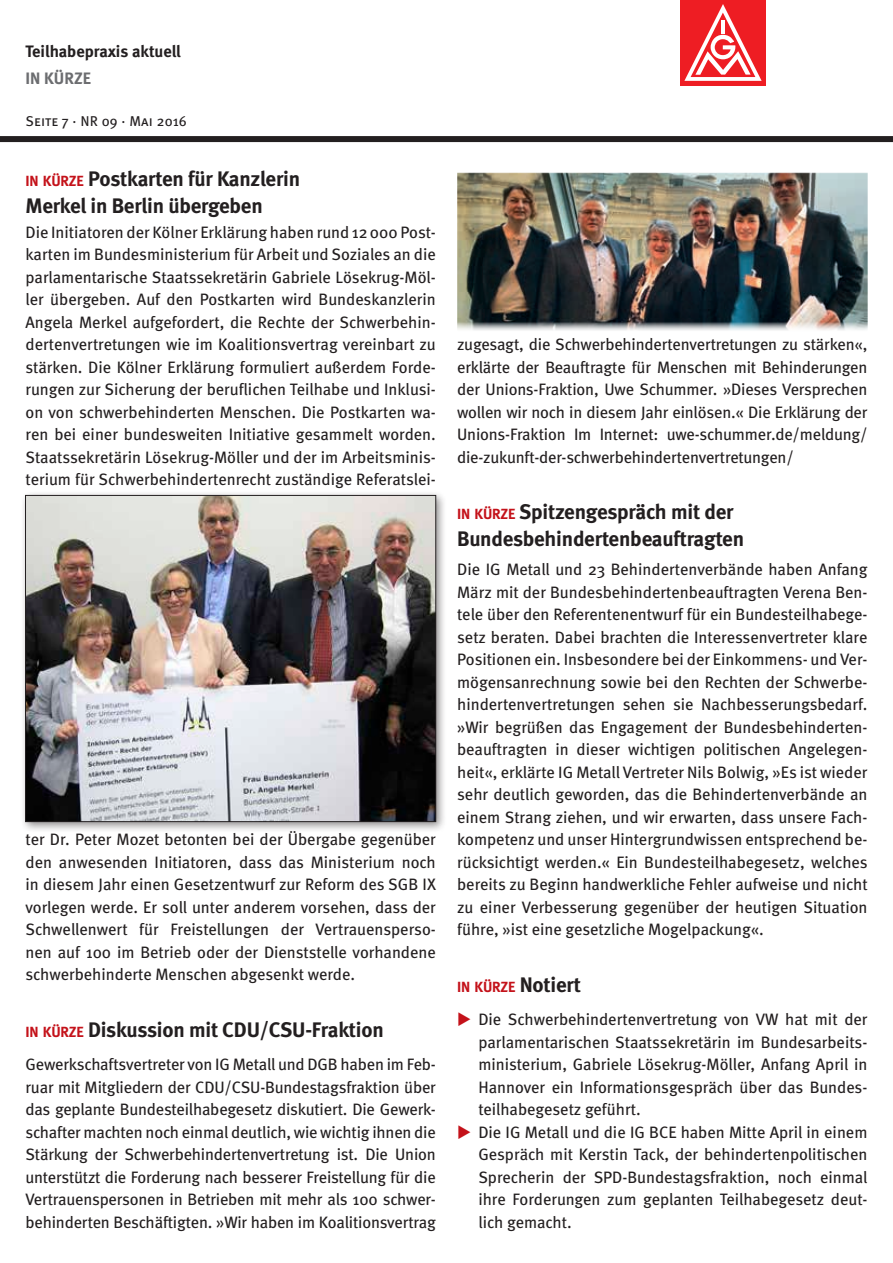
<style>
.page{position:relative;width:893px;height:1263px;background:#fff}
.page>*{position:absolute;margin:0;border:0;box-sizing:border-box;transform-origin:0 0}
.t1{font:700 21px/27px "Meta";letter-spacing:-.01em;color:#231f20}
.t2{font:16.5px/22.5px "Meta";color:#231f20;text-align:justify}
.t3{font:700 16.5px "Meta";color:#231f20}
.t4{font:700 16.5px "Meta";color:#6c6d70}
.t5{font:700 14.7px "Meta";letter-spacing:-.015em;color:#c4121a}
.t6{font:14.25px "Meta Book Caps";letter-spacing:.01em;color:#231f20}
.s1{font-size:14.7px;color:#c4121a}
.s2{font-size:21px;color:#231f20}
</style>
<div class="page">
<div style="left:680px;top:0;width:85px;height:85px;background:#ee1d23"></div>
<svg style="left:684px;top:4px;width:78px;height:77px"></svg>
<div style="left:0;top:136px;width:893px;height:6px;background:#231f20"></div>
<img style="left:457px;top:173px;width:410px;height:157px">
<div style="left:20px;top:490px;width:427px;height:343px;background:#231f20;opacity:.5"></div>
<img style="left:27px;top:497px;width:407px;height:323px">
<div style="left:25px;top:495px;width:411px;height:327px;border:1px solid #231f20"></div>
<p class="t3" style="left:26px;top:42px;width:157px">Teilhabepraxis aktuell</p>
<p class="t4" style="left:26px;top:69px;width:67px">IN KÜRZE</p>
<p class="t6" style="left:26px;top:113px;width:163px">Seite 7 · NR 09 · Mai 2016</p>
<p class="t1" style="left:26px;top:165px;width:276px"><span class="s1">IN KÜRZE</span> Postkarten für Kanzlerin<br>Merkel in Berlin übergeben</p>
<p class="t2" style="left:26px;top:221px;width:412px">Die Initiatoren der Kölner Erklärung haben rund 12000 Post&shy;karten im Bundesministerium für Arbeit und Soziales an die parlamentarische Staatssekretärin Gabriele Lösekrug-Möl&shy;ler übergeben. Auf den Postkarten wird Bundeskanzlerin Angela Merkel aufgefordert, die Rechte der Schwerbehin&shy;dertenvertretungen wie im Koalitionsvertrag vereinbart zu stärken. Die Kölner Erklärung formuliert außerdem Forde&shy;rungen zur Sicherung der beruflichen Teilhabe und Inklusi&shy;on von schwerbehinderten Menschen. Die Postkarten wa&shy;ren bei einer bundesweiten Initiative gesammelt worden.<br>Staatssekretärin Lösekrug-Möller und der im Arbeitsminis&shy;terium für Schwerbehindertenrecht zuständige Referatslei-</p>
<p class="t2" style="left:26px;top:828px;width:412px">ter Dr. Peter Mozet betonten bei der Übergabe gegenüber den anwesenden Initiatoren, dass das Ministerium noch in diesem Jahr einen Gesetzentwurf zur Reform des SGB IX vorlegen werde. Er soll unter anderem vorsehen, dass der Schwellenwert für Freistellungen der Vertrauensperso&shy;nen auf 100 im Betrieb oder der Dienststelle vorhandene schwerbehinderte Menschen abgesenkt werde.</p>
<p class="t1" style="left:26px;top:1016px;width:360px"><span class="s1">IN KÜRZE</span> Diskussion mit CDU/CSU-Fraktion</p>
<p class="t2" style="left:26px;top:1053px;width:412px">Gewerkschaftsvertreter von IG Metall und DGB haben im Feb&shy;ruar mit Mitgliedern der CDU/CSU-Bundestagsfraktion über das geplante Bundesteilhabegesetz diskutiert. Die Gewerk&shy;schafter machten noch einmal deutlich, wie wichtig ihnen die Stärkung der Schwerbehindertenvertretung ist. Die Union unterstützt die Forderung nach besserer Freistellung für die Vertrauenspersonen in Betrieben mit mehr als 100 schwer&shy;behinderten Beschäftigten. »Wir haben im Koalitionsvertrag</p>
<p class="t2" style="left:457px;top:333px;width:412px">zugesagt, die Schwerbehindertenvertretungen zu stärken«, erklärte der Beauftragte für Menschen mit Behinderungen der Unions-Fraktion, Uwe Schummer. »Dieses Versprechen wollen wir noch in diesem Jahr einlösen.« Die Erklärung der Unions-Fraktion Im Internet: uwe-schummer.de/meldung/ die-zukunft-der-schwerbehindertenvertretungen/</p>
<p class="t1" style="left:457px;top:499px;width:288px"><span class="s1">IN KÜRZE</span> Spitzengespräch mit der<br>Bundesbehindertenbeauftragten</p>
<p class="t2" style="left:457px;top:558px;width:412px">Die IG Metall und 23 Behindertenverbände haben Anfang März mit der Bundesbehindertenbeauftragten Verena Ben&shy;tele über den Referentenentwurf für ein Bundesteilhabege&shy;setz beraten. Dabei brachten die Interessenvertreter klare Positionen ein. Insbesondere bei der Einkommens- und Ver&shy;mögensanrechnung sowie bei den Rechten der Schwerbe&shy;hindertenvertretungen sehen sie Nachbesserungsbedarf. »Wir begrüßen das Engagement der Bundesbehinderten&shy;beauftragten in dieser wichtigen politischen Angelegen&shy;heit«, erklärte IG Metall Vertreter Nils Bolwig, »Es ist wieder sehr deutlich geworden, das die Behindertenverbände an einem Strang ziehen, und wir erwarten, dass unsere Fach&shy;kompetenz und unser Hintergrundwissen entsprechend be&shy;rücksichtigt werden.« Ein Bundesteilhabegesetz, welches bereits zu Beginn handwerkliche Fehler aufweise und nicht zu einer Verbesserung gegenüber der heutigen Situation führe, »ist eine gesetzliche Mogelpackung«.</p>
<p class="t5" style="left:457px;top:978px;width:125px">IN KÜRZE <span class="s2">Notiert</span></p>
<p class="t2" style="left:478px;top:1008px;width:391px;text-align:left">Die Schwerbehindertenvertretung von VW hat mit der parlamentarischen Staatssekretärin im Bundesarbeits&shy;ministerium, Gabriele Lösekrug-Möller, Anfang April in Hannover ein Informationsgespräch über das Bundes&shy;teilhabegesetz geführt.<br>Die IG Metall und die IG BCE haben Mitte April in einem Gespräch mit Kerstin Tack, der behindertenpolitischen Sprecherin der SPD-Bundestagsfraktion, noch einmal ihre Forderungen zum geplanten Teilhabegesetz deut&shy;lich gemacht.</p>
</div>
